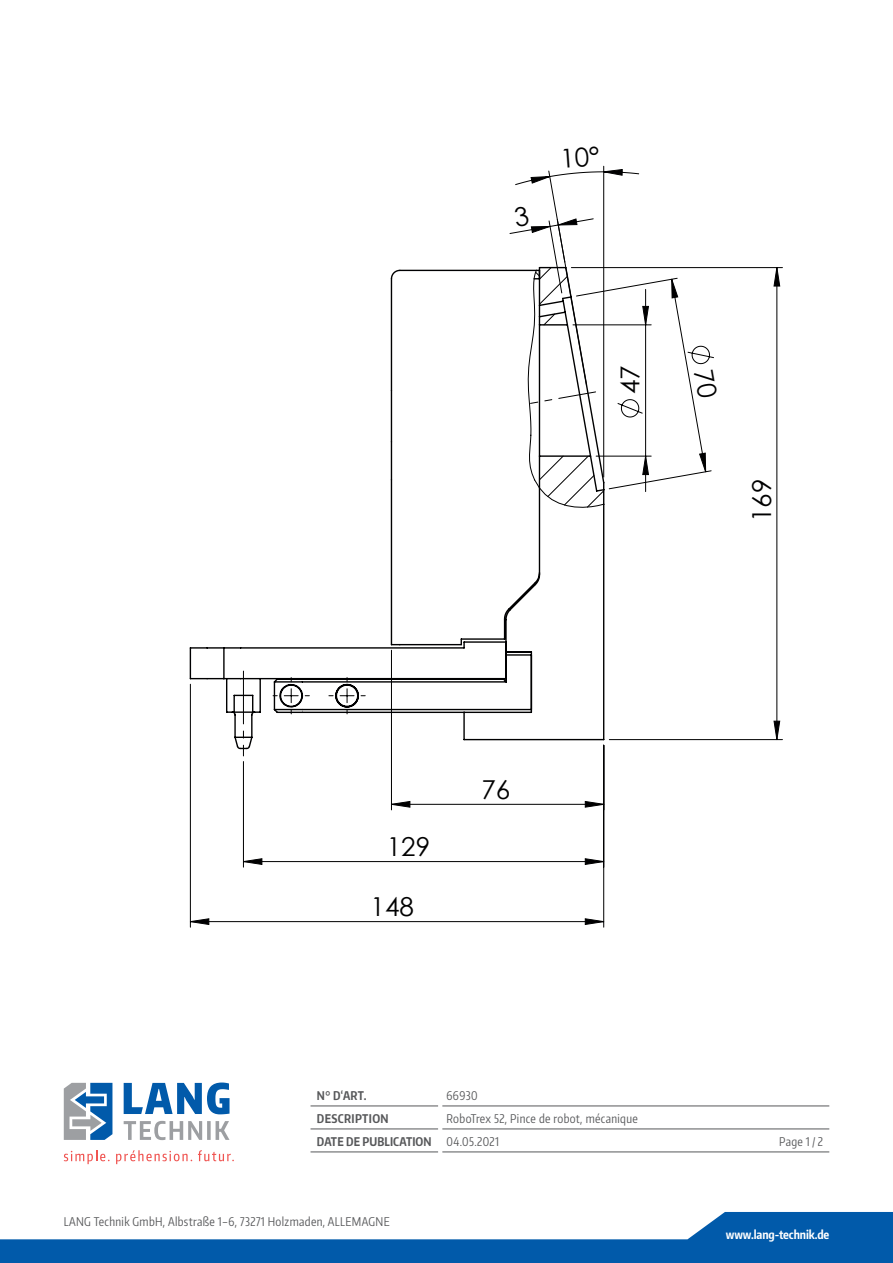
<style>
.page{position:relative;width:893px;height:1263px;background:#fff}
.page>*{position:absolute;margin:0;border:0;box-sizing:border-box;transform-origin:0 0}
.t1{font:26.1px "Century Gothic";color:#000001}
.t2{font:12px/23px "Encode Sans Compressed";letter-spacing:.03em;color:#57585a}
.t3{font:700 12px "Encode Sans Compressed";letter-spacing:-.01em;color:#fff}
.t4{font:700 12px "Encode Sans Compressed";letter-spacing:.03em;color:#57585a}
.s1{font-weight:700}
</style>
<div class="page">
<svg style="left:0;top:1212px;width:893px;height:51px;fill:#015aaa"></svg>
<svg style="left:124px;top:1082px;width:106px;height:32px"></svg>
<svg style="left:124px;top:1121px;width:106px;height:19px"></svg>
<svg style="left:64px;top:1083px;width:48px;height:57px"></svg>
<svg style="left:64px;top:1150px;width:46px;height:14px"></svg>
<svg style="left:116px;top:1150px;width:76px;height:14px"></svg>
<svg style="left:198px;top:1150px;width:36px;height:11px"></svg>
<hr style="left:311px;top:1106px;width:127px;height:1px;background:#57585a">
<hr style="left:442px;top:1106px;width:387px;height:1px;background:#57585a">
<hr style="left:311px;top:1129px;width:127px;height:1px;background:#57585a">
<hr style="left:442px;top:1129px;width:387px;height:1px;background:#57585a">
<hr style="left:311px;top:1152px;width:127px;height:1px;background:#57585a">
<hr style="left:442px;top:1152px;width:387px;height:1px;background:#57585a">
<svg style="left:189px;top:800px;width:416px;height:126px"></svg>
<hr style="left:603px;top:745px;width:1px;height:182px;background:#000001">
<hr style="left:190px;top:684px;width:1px;height:243px;background:#000001">
<hr style="left:243px;top:761px;width:1px;height:106px;background:#000001">
<hr style="left:391px;top:650px;width:1px;height:160px;background:#000001">
<hr style="left:609px;top:739px;width:173px;height:1px;background:#000001">
<hr style="left:571px;top:267px;width:211px;height:1px;background:#000001">
<svg style="left:190px;top:801px;width:414px;height:123px"></svg>
<svg style="left:773px;top:267px;width:8px;height:474px"></svg>
<svg style="left:189px;top:269px;width:416px;height:481px"></svg>
<svg style="left:509px;top:165px;width:209px;height:343px"></svg>
<h1 class="t1" style="left:612px;top:394px;width:30px;rotate:-90deg">47</h1>
<h1 class="t1" style="left:743px;top:522px;width:45px;rotate:-90deg">169</h1>
<h1 class="t1" style="left:387px;top:828px;width:45px">129</h1>
<h1 class="t1" style="left:371px;top:888px;width:45px">148</h1>
<h1 class="t1" style="left:481px;top:771px;width:30px">76</h1>
<p class="t4" style="left:317px;top:1087px;width:51px">N° D‘ART.</p>
<p class="t2" style="left:447px;top:1083px;width:32px">66930</p>
<p class="t4" style="left:317px;top:1110px;width:73px">DESCRIPTION</p>
<p class="t2" style="left:317px;top:1106px;width:322px;text-indent:130px">RoboTrex 52, Pince de robot, mécanique<br><span class="s1">DATE DE PUBLICATION</span> 04.05.2021</p>
<p class="t2" style="left:64px;top:1209px;width:328px">LANG Technik GmbH, Albstraße 1–6, 73271 Holzmaden, ALLEMAGNE</p>
<p class="t2" style="left:779px;top:1129px;width:45px">Page 1 / 2</p>
<p class="t3" style="left:726px;top:1227px;width:105px">www.lang-technik.de</p>
</div>
